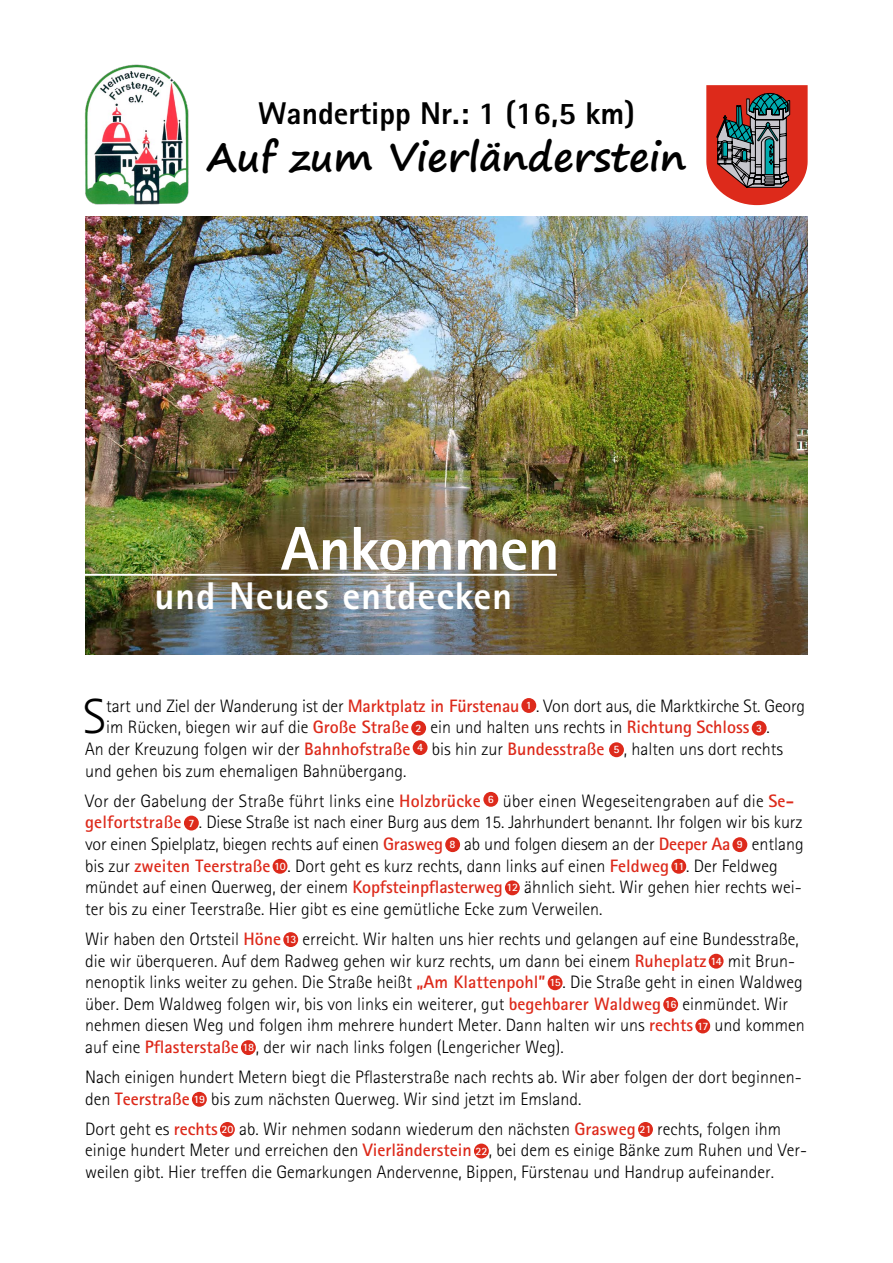
<style>
.page{position:relative;width:893px;height:1263px;background:#fff}
.page>*{position:absolute;margin:0;border:0;box-sizing:border-box;transform-origin:0 0}
.t1{font:800 61.8px "Rotis Sans Serif";letter-spacing:-.015em;color:#fff}
.t2{font:300 49.35px "Rotis Sans Serif";color:#000}
.t3{font:700 39px "Segoe Print";color:#000}
.t4{font:800 38.7px "Rotis Sans Serif";letter-spacing:.025em;color:#fff}
.t5{font:800 31.5px "Rotis Sans Serif";color:#000}
.t6{font:300 18px/21.6px "Rotis Sans Serif";color:#000}
.s1{font-weight:700;color:#dd2a1b}
.s2{font-weight:700;font-size:11.25px;color:#fff}
</style>
<div class="page">
<img style="left:85px;top:217px;width:723px;height:438px">
<hr style="left:81px;top:574px;width:476px;height:2px;background:#fff">
<div style="left:521px;top:698px;width:15px;height:15px;background:#dd2a1b;border-radius:50%"></div>
<div style="left:411px;top:721px;width:15px;height:15px;background:#dd2a1b;border-radius:50%"></div>
<div style="left:752px;top:721px;width:15px;height:15px;background:#dd2a1b;border-radius:50%"></div>
<div style="left:413px;top:740px;width:15px;height:15px;background:#dd2a1b;border-radius:50%"></div>
<div style="left:609px;top:742px;width:15px;height:15px;background:#dd2a1b;border-radius:50%"></div>
<div style="left:483px;top:792px;width:15px;height:15px;background:#dd2a1b;border-radius:50%"></div>
<div style="left:184px;top:816px;width:15px;height:14px;background:#dd2a1b;border-radius:50%"></div>
<div style="left:445px;top:837px;width:15px;height:15px;background:#dd2a1b;border-radius:50%"></div>
<div style="left:732px;top:837px;width:15px;height:15px;background:#dd2a1b;border-radius:50%"></div>
<div style="left:273px;top:859px;width:14px;height:15px;background:#dd2a1b;border-radius:50%"></div>
<div style="left:671px;top:859px;width:15px;height:15px;background:#dd2a1b;border-radius:50%"></div>
<div style="left:505px;top:880px;width:15px;height:15px;background:#dd2a1b;border-radius:50%"></div>
<div style="left:283px;top:932px;width:15px;height:15px;background:#dd2a1b;border-radius:50%"></div>
<div style="left:709px;top:954px;width:15px;height:15px;background:#dd2a1b;border-radius:50%"></div>
<div style="left:548px;top:975px;width:14px;height:15px;background:#dd2a1b;border-radius:50%"></div>
<div style="left:663px;top:997px;width:15px;height:15px;background:#dd2a1b;border-radius:50%"></div>
<div style="left:695px;top:1018px;width:15px;height:15px;background:#dd2a1b;border-radius:50%"></div>
<div style="left:241px;top:1040px;width:15px;height:15px;background:#dd2a1b;border-radius:50%"></div>
<div style="left:192px;top:1092px;width:15px;height:15px;background:#dd2a1b;border-radius:50%"></div>
<div style="left:220px;top:1122px;width:15px;height:15px;background:#dd2a1b;border-radius:50%"></div>
<div style="left:638px;top:1122px;width:15px;height:15px;background:#dd2a1b;border-radius:50%"></div>
<div style="left:474px;top:1143px;width:15px;height:15px;background:#dd2a1b;border-radius:50%"></div>
<svg style="left:706px;top:85px;width:102px;height:120px;background:#a9615b"></svg>
<img style="left:84px;top:64px;width:105px;height:141px">
<h3 class="t5" style="left:258px;top:93px;width:378px">Wandertipp Nr.: 1 (16,5 km)</h3>
<h3 class="t3" style="left:207px;top:121px;width:481px">Auf zum Vierländerstein</h3>
<h1 class="t1" style="left:281px;top:509px;width:280px">Ankommen</h1>
<h3 class="t4" style="left:154px;top:571px;width:359px">und Neues entdecken</h3>
<h2 class="t2" style="left:83px;top:688px;width:24px">S</h2>
<p class="t6" style="left:106px;top:695px;width:701px">tart und Ziel der Wanderung ist der <span class="s1">Marktplatz in Fürstenau</span> <sup>1</sup> . Von dort aus, die Marktkirche St. Georg</p>
<p class="t6" style="left:106px;top:717px;width:665px">im Rücken, biegen wir auf die <span class="s1">Große Straße</span> <span class="s2">2</span> ein und halten uns rechts in <span class="s1">Richtung Schloss</span> <span class="s2">3</span> .</p>
<p class="t6" style="left:85px;top:738px;width:700px">An der Kreuzung folgen wir der <span class="s1">Bahnhofstraße</span> <sup>4</sup> bis hin zur <span class="s1">Bundesstraße</span> <span class="s2">5</span> , halten uns dort rechts</p>
<p class="t6" style="left:85px;top:760px;width:323px">und gehen bis zum ehemaligen Bahnübergang.</p>
<p class="t6" style="left:85px;top:790px;width:720px">Vor der Gabelung der Straße führt links eine <span class="s1">Holzbrücke</span> <sup>6</sup> über einen Wegeseitengraben auf die <span class="s1">Se&shy;gelfortstraße</span> <span class="s2">7</span> . Diese Straße ist nach einer Burg aus dem 15. Jahrhundert benannt. Ihr folgen wir bis kurz vor einen Spielplatz, biegen rechts auf einen <span class="s1">Grasweg</span> <span class="s2">8</span> ab und folgen diesem an der <span class="s1">Deeper Aa</span> <span class="s2">9</span> entlang bis zur <span class="s1">zweiten Teerstraße</span> <span class="s2">10</span> . Dort geht es kurz rechts, dann links auf einen <span class="s1">Feldweg</span> <span class="s2">11</span> . Der Feldweg mündet auf einen Querweg, der einem <span class="s1">Kopfsteinpflasterweg</span> <span class="s2">12</span> ähnlich sieht. Wir gehen hier rechts wei&shy;ter bis zu einer Teerstraße. Hier gibt es eine gemütliche Ecke zum Verweilen.</p>
<p class="t6" style="left:85px;top:928px;width:721px">Wir haben den Ortsteil <span class="s1">Höne</span> <span class="s2">13</span> erreicht. Wir halten uns hier rechts und gelangen auf eine Bundesstraße, die wir überqueren. Auf dem Radweg gehen wir kurz rechts, um dann bei einem <span class="s1">Ruheplatz</span> <span class="s2">14</span> mit Brun&shy;nenoptik links weiter zu gehen. Die Straße heißt <span class="s1">„Am Klattenpohl”</span> <span class="s2">15</span> . Die Straße geht in einen Waldweg über. Dem Waldweg folgen wir, bis von links ein weiterer, gut <span class="s1">begehbarer Waldweg</span> <span class="s2">16</span> einmündet. Wir nehmen diesen Weg und folgen ihm mehrere hundert Meter. Dann halten wir uns <span class="s1">rechts</span> <span class="s2">17</span> und kommen auf eine <span class="s1">Pflasterstaße</span> <span class="s2">18</span> , der wir nach links folgen (Lengericher Weg).</p>
<p class="t6" style="left:85px;top:1066px;width:718px">Nach einigen hundert Metern biegt die Pflasterstraße nach rechts ab. Wir aber folgen der dort beginnen&shy;den <span class="s1">Teerstraße</span> <span class="s2">19</span> bis zum nächsten Querweg. Wir sind jetzt im Emsland.</p>
<p class="t6" style="left:85px;top:1118px;width:724px">Dort geht es <span class="s1">rechts</span> <span class="s2">20</span> ab. Wir nehmen sodann wiederum den nächsten <span class="s1">Grasweg</span> <span class="s2">21</span> rechts, folgen ihm einige hundert Meter und erreichen den <span class="s1">Vierländerstein</span> <span class="s2">22</span>, bei dem es einige Bänke zum Ruhen und Ver&shy;weilen gibt. Hier treffen die Gemarkungen Andervenne, Bippen, Fürstenau und Handrup aufeinander.</p>
</div>
